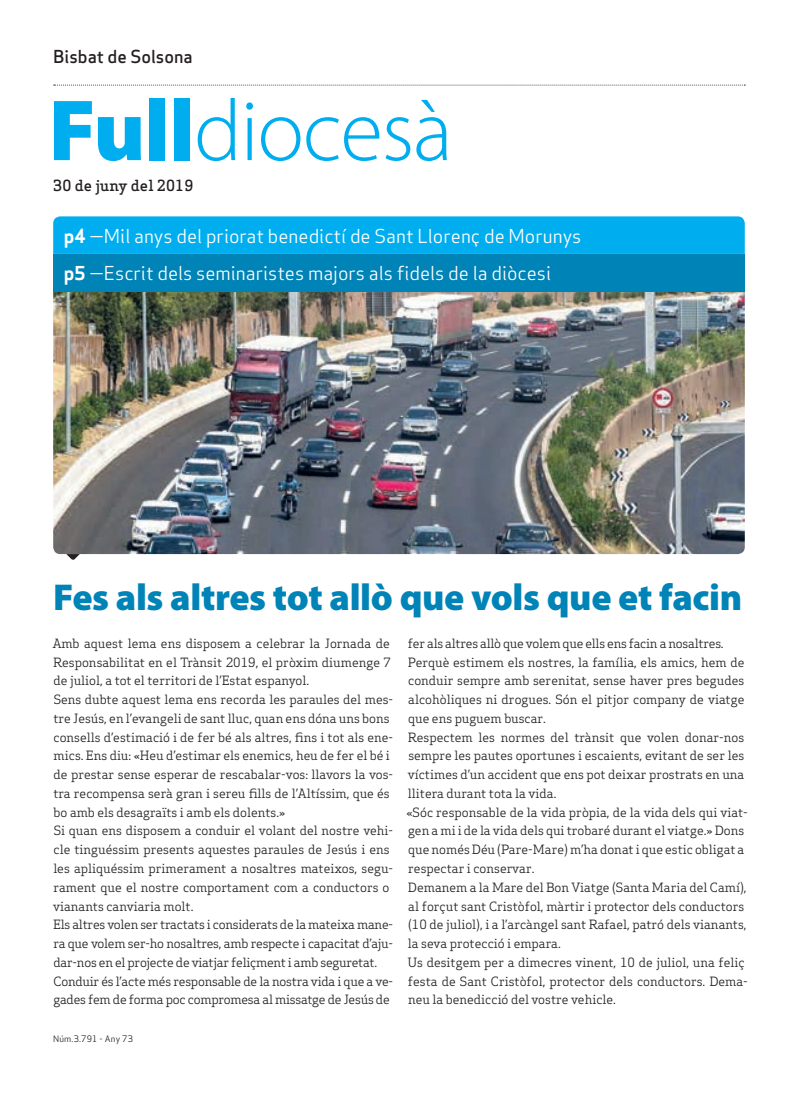
<style>
.page{position:relative;width:798px;height:1099px;background:#fff}
.page>*{position:absolute;margin:0;border:0;box-sizing:border-box;transform-origin:0 0}
.Titulars{font:300 87.5px "Myriad Pro";letter-spacing:-.015em;color:#00aeef}
.Titulars-2{font:900 37.5px "Myriad Pro";letter-spacing:-.01em;color:#0083b6}
.Destacat_Portada{font:18.75px "Apex Sans Book T";color:#fff}
.Capçalera{font:17.5px "Apex Sans Medium T";color:#231f20}
.Data{font:500 15px "Apex Serif";letter-spacing:.01em;color:#231f20}
.Text_General{font:12.5px/18.8px "Apex Serif";color:#231f20}
.Text_General-2{font:12.5px/18.8px "Apex Serif";letter-spacing:-.02em;color:#231f20}
.Titulars-3{font:8.75px "Apex Sans Book T";letter-spacing:.02em;color:#231f20}
.s1{font-weight:900}
.s2{font-family:"Apex Sans Bold T"}
</style>
<div class="page">
<img style="left:53px;top:291px;width:691px;height:263px">
<svg style="left:54px;top:85px;width:691px;height:1px"></svg>
<div style="left:53px;top:216px;width:691px;height:38px;background:#00aeef"></div>
<div style="left:53px;top:254px;width:691px;height:37px;background:#0083b6"></div>
<svg style="left:66px;top:554px;width:14px;height:6px"></svg>
<p class="Capçalera" style="left:53px;top:45px;width:141px">Bisbat de Solsona</p>
<p class="Titulars" style="left:49px;top:78px;width:405px"><span class="s1">Full</span>diocesà</p>
<p class="Data" style="left:53px;top:176px;width:142px">30 de juny del 2019</p>
<p class="Destacat_Portada" style="left:64px;top:224px;width:519px"><span class="s2">p4</span> —Mil anys del priorat benedictí de Sant Llorenç de Morunys</p>
<p class="Destacat_Portada" style="left:64px;top:261px;width:488px"><span class="s2">p5</span> —Escrit dels seminaristes majors als fidels de la diòcesi</p>
<p class="Titulars-2" style="left:53px;top:572px;width:690px">Fes als altres tot allò que vols que et facin</p>
<p class="Text_General" style="left:53px;top:633px;width:340px;text-align:justify">Amb aquest lema ens disposem a celebrar la Jornada de Responsabilitat en el Trànsit 2019, el pròxim diumenge 7 de juliol, a tot el territori de l’Estat espanyol.</p>
<p class="Text_General" style="left:53px;top:690px;width:341px">Sens dubte aquest lema ens recorda les paraules del mes&shy;tre Jesús, en l’evangeli de sant lluc, quan ens dóna uns bons consells d’estimació i de fer bé als altres, fins i tot als ene&shy;mics. Ens diu: «Heu d’estimar els enemics, heu de fer el bé i de prestar sense esperar de rescabalar-vos: llavors la vos&shy;tra recompensa serà gran i sereu fills de l’Altíssim, que és bo amb els desagraïts i amb els dolents.»</p>
<p class="Text_General" style="left:53px;top:821px;width:341px">Si quan ens disposem a conduir el volant del nostre vehi&shy;cle tinguéssim presents aquestes paraules de Jesús i ens les apliquéssim primerament a nosaltres mateixos, segu&shy;rament que el nostre comportament com a conductors o vianants canviaria molt.</p>
<p class="Text_General" style="left:53px;top:915px;width:341px;text-align:justify">Els altres volen ser tractats i considerats de la mateixa mane&shy;ra que volem ser-ho nosaltres, amb respecte i capacitat d’aju&shy;dar-nos en el projecte de viatjar feliçment i amb seguretat.</p>
<p class="Text_General-2" style="left:53px;top:971px;width:341px">Conduir és l’acte més responsable de la nostra vida i que a ve&shy;gades fem de forma poc compromesa al missatge de Jesús de</p>
<p class="Titulars-3" style="left:53px;top:1032px;width:81px">Núm.3.791 - Any 73</p>
<p class="Text_General-2" style="left:408px;top:633px;width:317px">fer als altres allò que volem que ells ens facin a nosaltres.</p>
<p class="Text_General" style="left:408px;top:652px;width:338px;text-align:justify">Perquè estimem els nostres, la família, els amics, hem de conduir sempre amb serenitat, sense haver pres begudes alcohòliques ni drogues. Són el pitjor company de viatge que ens puguem buscar.</p>
<p class="Text_General" style="left:407px;top:727px;width:338px;text-align:justify">Respectem les normes del trànsit que volen donar-nos sempre les pautes oportunes i escaients, evitant de ser les víctimes d’un accident que ens pot deixar prostrats en una llitera durant tota la vida.</p>
<p class="Text_General" style="left:406px;top:802px;width:343px">«Sóc responsable de la vida pròpia, de la vida dels qui viat&shy;gen a mi i de la vida dels qui trobaré durant el viatge.» Dons que només Déu (Pare-Mare) m’ha donat i que estic obligat a respectar i conservar.</p>
<p class="Text_General" style="left:408px;top:877px;width:340px">Demanem a la Mare del Bon Viatge (Santa Maria del Camí), al forçut sant Cristòfol, màrtir i protector dels conductors (10 de juliol), i a l’arcàngel sant Rafael, patró dels vianants, la seva protecció i empara.</p>
<p class="Text_General" style="left:408px;top:952px;width:341px">Us desitgem per a dimecres vinent, 10 de juliol, una feliç festa de Sant Cristòfol, protector dels conductors. Dema&shy;neu la benedicció del vostre vehicle.</p>
</div>
